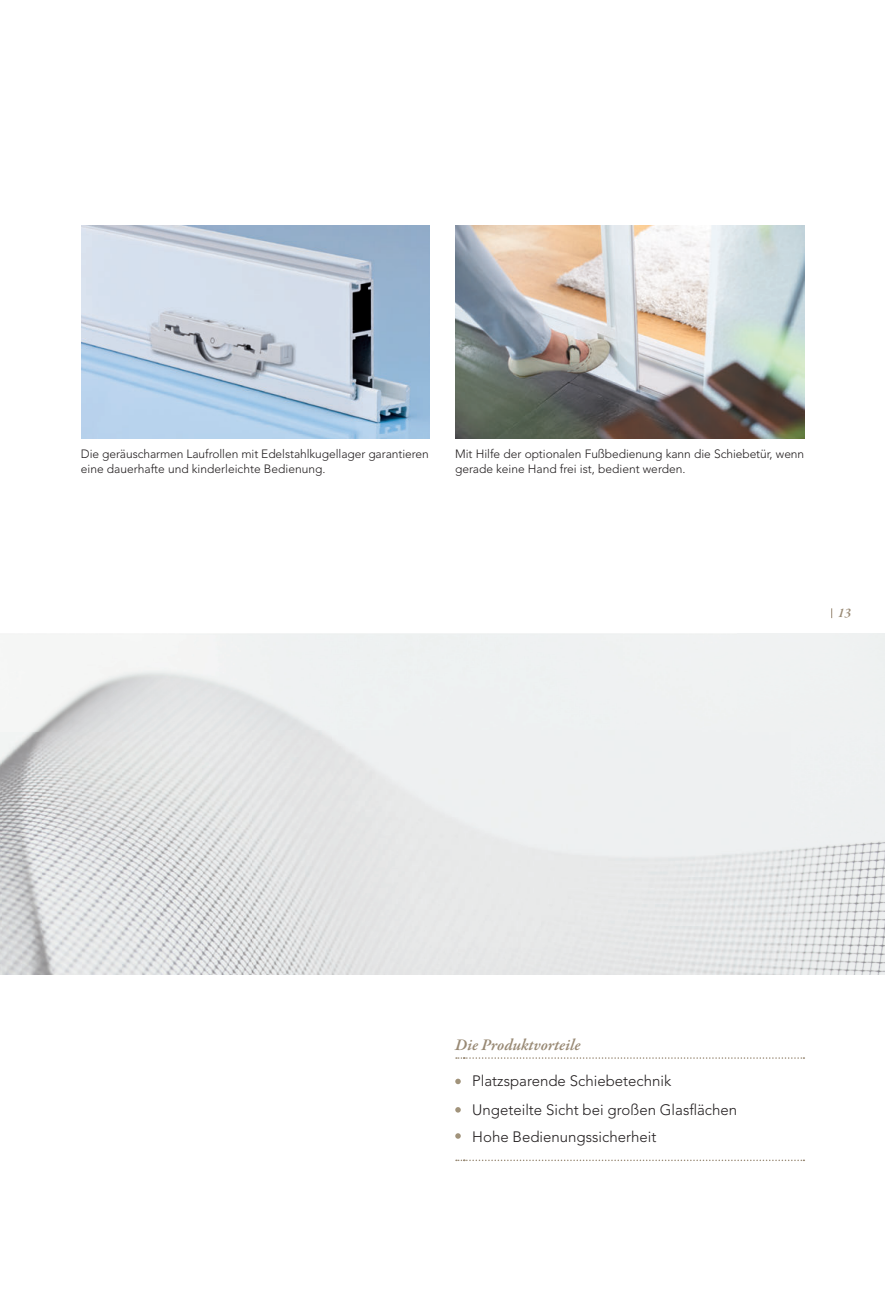
<style>
.page{position:relative;width:885px;height:1289px;background:#fff}
.page>*{position:absolute;margin:0;border:0;box-sizing:border-box;transform-origin:0 0}
.t1{font:italic 600 16.5px "Garamond Premr Pro";letter-spacing:-.005em;color:#998a75}
.t2{font:300 15px/28.3px "Avenir";color:#231f20}
.t3{font:italic 600 13.5px "Garamond Premr Pro";color:#998a75}
.t4{font:300 12px/15px "Avenir";letter-spacing:-.005em;color:#231f20}
</style>
<div class="page">
<img style="left:0;top:634px;width:884px;height:340px">
<svg style="left:456px;top:1057px;width:348px;height:1px"></svg>
<svg style="left:456px;top:1159px;width:348px;height:2px"></svg>
<svg style="left:455px;top:1078px;width:5px;height:6px"></svg>
<svg style="left:455px;top:1107px;width:5px;height:5px"></svg>
<svg style="left:455px;top:1133px;width:5px;height:5px"></svg>
<img style="left:455px;top:225px;width:349px;height:213px">
<img style="left:82px;top:225px;width:347px;height:213px">
<p class="t4" style="left:81px;top:446px;width:349px">Die geräuscharmen Laufrollen mit Edelstahlkugellager garantieren eine dauerhafte und kinderleichte Bedienung.</p>
<p class="t4" style="left:455px;top:446px;width:350px">Mit Hilfe der optionalen Fußbedienung kann die Schiebetür, wenn gerade keine Hand frei ist, bedient werden.</p>
<p class="t3" style="left:837px;top:604px;width:15px">13</p>
<h1 class="t1" style="left:455px;top:1034px;width:127px">Die Produktvorteile</h1>
<p class="t2" style="left:472px;top:1067px;width:266px">Platzsparende Schiebetechnik<br>Ungeteilte Sicht bei großen Glasflächen</p>
<p class="t2" style="left:472px;top:1122px;width:185px">Hohe Bedienungssicherheit</p>
</div>
